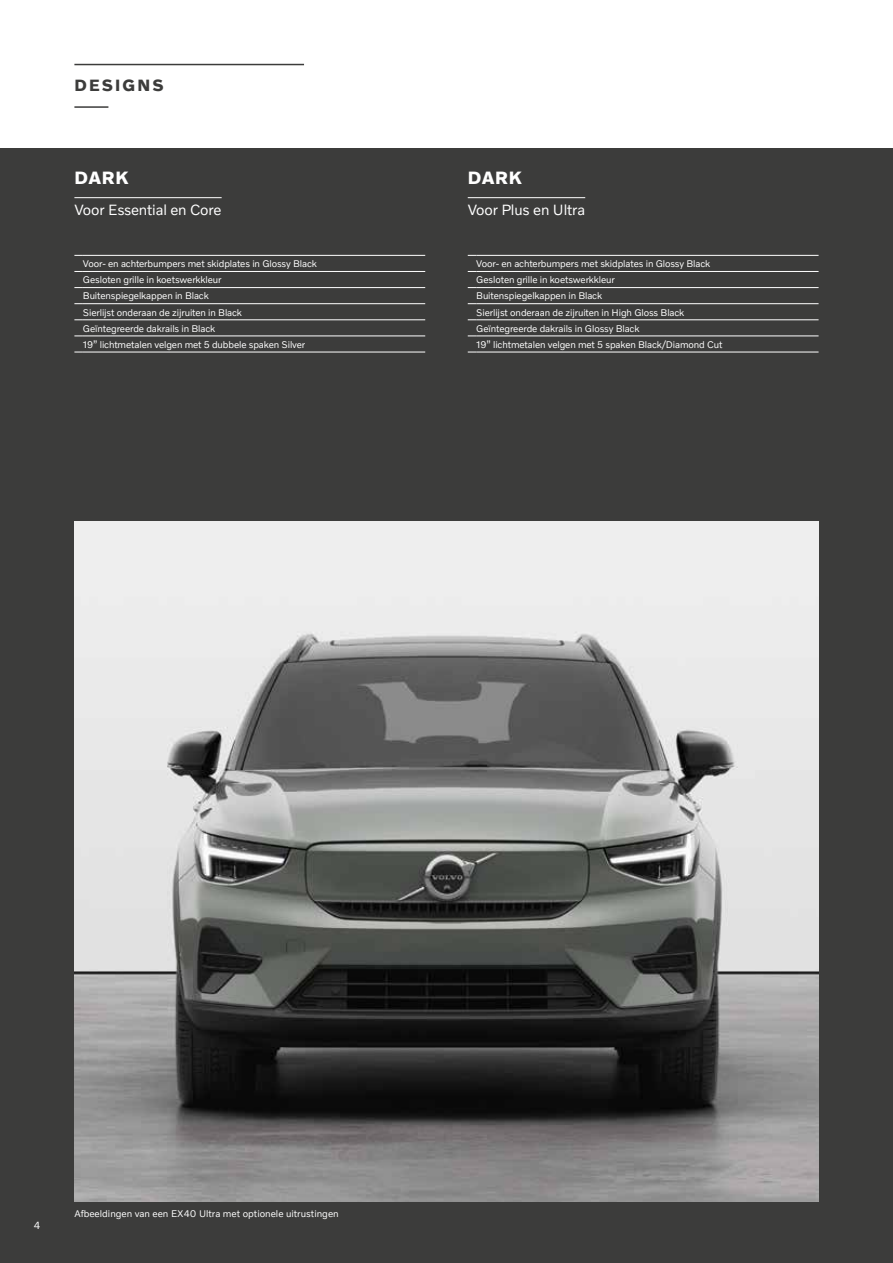
<style>
.page{position:relative;width:893px;height:1263px;background:#fff}
.page>*{position:absolute;margin:0;border:0;box-sizing:border-box;transform-origin:0 0}
.t1{font:700 18px "Volvo Novum";letter-spacing:.04em;color:#fff}
.t2{font:700 16.5px "Volvo Novum";letter-spacing:.125em;color:#3c3c3b}
.t3{font:15px "Volvo Novum";letter-spacing:-.01em;color:#fff}
.t4{font:10.5px "Volvo Novum";color:#fff}
.t5{font:9.75px/16px "Volvo Novum";letter-spacing:-.01em;color:#fff}
</style>
<div class="page">
<div style="left:0;top:149px;width:893px;height:1114px;background:#3c3c3b"></div>
<hr style="left:74px;top:64px;width:230px;height:1px;background:#3c3c3b">
<hr style="left:74px;top:106px;width:34px;height:2px;background:#3c3c3b">
<img style="left:74px;top:521px;width:745px;height:680px">
<hr style="left:74px;top:197px;width:148px;height:1px;background:#fff">
<hr style="left:468px;top:197px;width:117px;height:1px;background:#fff">
<hr style="left:83px;top:255px;width:342px;height:1px;background:#fff">
<hr style="left:83px;top:271px;width:342px;height:1px;background:#fff">
<hr style="left:83px;top:287px;width:342px;height:1px;background:#fff">
<hr style="left:83px;top:303px;width:342px;height:1px;background:#fff">
<hr style="left:83px;top:320px;width:342px;height:1px;background:#fff">
<hr style="left:83px;top:336px;width:342px;height:1px;background:#fff">
<hr style="left:83px;top:352px;width:342px;height:1px;background:#fff">
<hr style="left:476px;top:255px;width:343px;height:1px;background:#fff">
<hr style="left:476px;top:271px;width:343px;height:1px;background:#fff">
<hr style="left:476px;top:287px;width:343px;height:1px;background:#fff">
<hr style="left:476px;top:303px;width:343px;height:1px;background:#fff">
<hr style="left:476px;top:320px;width:343px;height:1px;background:#fff">
<hr style="left:476px;top:336px;width:343px;height:1px;background:#fff">
<hr style="left:476px;top:352px;width:343px;height:1px;background:#fff">
<h2 class="t2" style="left:75px;top:75px;width:91px">DESIGNS</h2>
<h1 class="t1" style="left:75px;top:166px;width:55px">DARK</h1>
<h3 class="t3" style="left:74px;top:200px;width:149px">Voor Essential en Core</h3>
<h1 class="t1" style="left:468px;top:166px;width:55px">DARK</h1>
<h3 class="t3" style="left:468px;top:200px;width:119px">Voor Plus en Ultra</h3>
<p class="t5" style="left:83px;top:255px;width:235px">Voor- en achterbumpers met skidplates in Glossy Black Gesloten grille in koetswerkkleur<br>Buitenspiegelkappen in Black<br>Sierlijst onderaan de zijruiten in Black<br>Geïntegreerde dakrails in Black<br>19” lichtmetalen velgen met 5 dubbele spaken Silver</p>
<p class="t5" style="left:476px;top:255px;width:248px">Voor- en achterbumpers met skidplates in Glossy Black Gesloten grille in koetswerkkleur<br>Buitenspiegelkappen in Black<br>Sierlijst onderaan de zijruiten in High Gloss Black Geïntegreerde dakrails in Glossy Black<br>19” lichtmetalen velgen met 5 spaken Black/Diamond Cut</p>
<p class="t4" style="left:34px;top:1218px;width:8px">4</p>
<p class="t5" style="left:74px;top:1206px;width:266px">Afbeeldingen van een EX40 Ultra met optionele uitrustingen</p>
</div>
